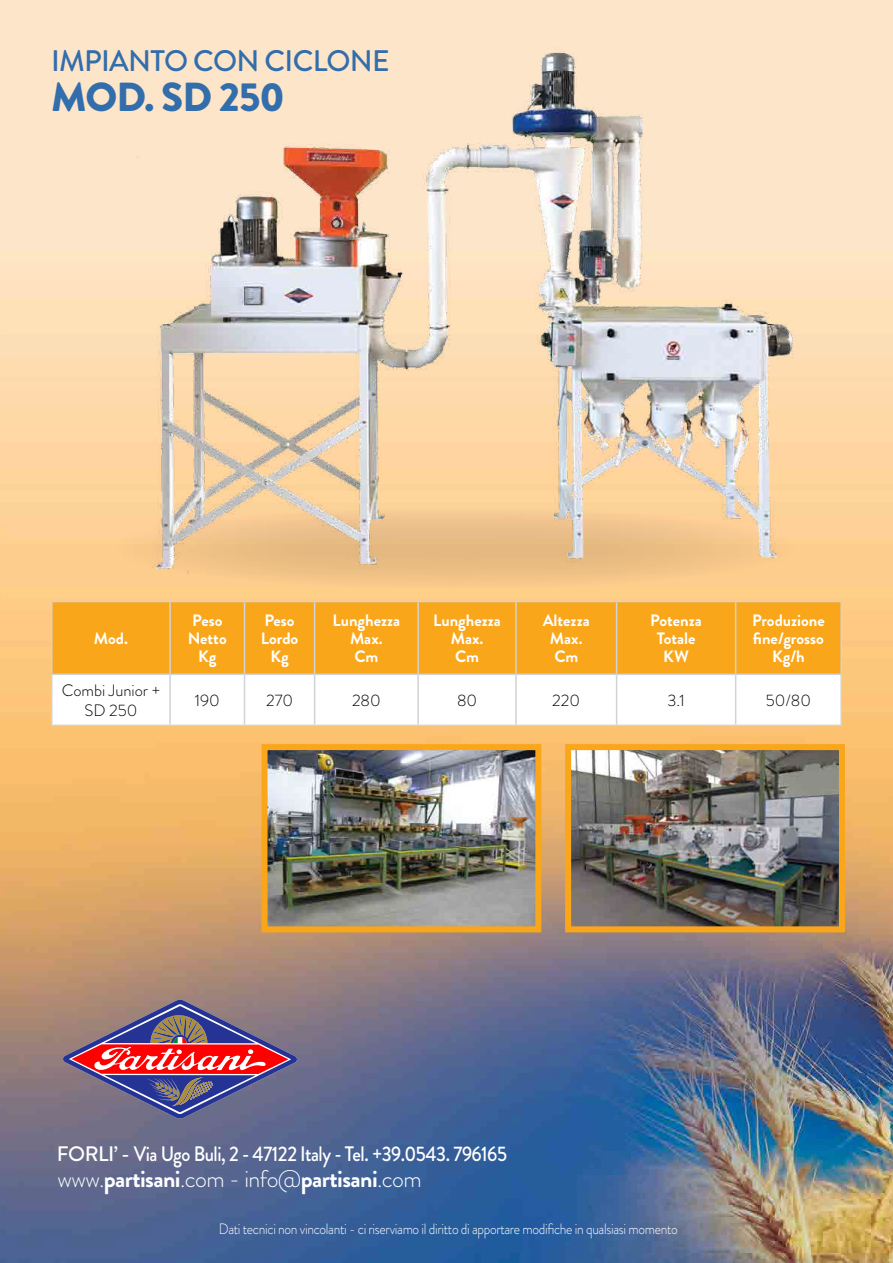
<style>
.page{position:relative;width:893px;height:1263px;background:#fff}
.page>*{position:absolute;margin:0;border:0;box-sizing:border-box;transform-origin:0 0}
.t1{font:900 40.5px "Brandon Grotesque";letter-spacing:-.025em;color:#326dac}
.t2{font:500 29.7px "Brandon Grotesque";letter-spacing:-.025em;color:#326dac}
.t3{font:300 24px "Brandon Grotesque";letter-spacing:-.025em;color:#fff}
.t4{font:500 21px "Brandon Grotesque";letter-spacing:-.025em;color:#fff}
.t5{font:700 16.5px/18px "Brandon Grotesque";color:#fff;text-align:center}
.t6{font:300 16.5px/19.8px "Brandon Grotesque";color:#000;text-align:center}
.t7{font:300 15px "Brandon Grotesque";letter-spacing:-.025em;color:#fff;scale:.9 1}
.s1{font-weight:700}
</style>
<div class="page">
<img style="left:0;top:0;width:893px;height:1263px">
<div style="left:106px;top:507px;width:698px;height:82px;background:#f7c88a;border-radius:50%"></div>
<img style="left:97px;top:35px;width:716px;height:539px">
<div style="left:53px;top:602px;width:787px;height:71px;background:#faa61a"></div>
<svg style="left:53px;top:675px;width:787px;height:50px"></svg>
<hr style="left:51px;top:601px;width:119px;height:1px;background:#d1d3d4">
<hr style="left:51px;top:602px;width:2px;height:71px;background:#d1d3d4">
<hr style="left:170px;top:601px;width:74px;height:1px;background:#d1d3d4">
<hr style="left:169px;top:602px;width:2px;height:71px;background:#d1d3d4">
<hr style="left:244px;top:601px;width:71px;height:1px;background:#d1d3d4">
<hr style="left:244px;top:602px;width:1px;height:71px;background:#d1d3d4">
<hr style="left:315px;top:601px;width:103px;height:1px;background:#d1d3d4">
<hr style="left:314px;top:602px;width:1px;height:71px;background:#d1d3d4">
<hr style="left:418px;top:601px;width:98px;height:1px;background:#d1d3d4">
<hr style="left:417px;top:602px;width:2px;height:71px;background:#d1d3d4">
<hr style="left:516px;top:601px;width:101px;height:1px;background:#d1d3d4">
<hr style="left:515px;top:602px;width:2px;height:71px;background:#d1d3d4">
<hr style="left:617px;top:601px;width:119px;height:1px;background:#d1d3d4">
<hr style="left:616px;top:602px;width:1px;height:71px;background:#d1d3d4">
<hr style="left:736px;top:601px;width:106px;height:1px;background:#d1d3d4">
<hr style="left:735px;top:602px;width:1px;height:71px;background:#d1d3d4">
<hr style="left:840px;top:602px;width:2px;height:71px;background:#d1d3d4">
<hr style="left:51px;top:673px;width:119px;height:2px;background:#d1d3d4">
<hr style="left:51px;top:675px;width:2px;height:50px;background:#d1d3d4">
<hr style="left:170px;top:673px;width:74px;height:2px;background:#d1d3d4">
<hr style="left:169px;top:675px;width:2px;height:50px;background:#d1d3d4">
<hr style="left:244px;top:673px;width:71px;height:2px;background:#d1d3d4">
<hr style="left:244px;top:675px;width:1px;height:50px;background:#d1d3d4">
<hr style="left:315px;top:673px;width:103px;height:2px;background:#d1d3d4">
<hr style="left:314px;top:675px;width:1px;height:50px;background:#d1d3d4">
<hr style="left:418px;top:673px;width:98px;height:2px;background:#d1d3d4">
<hr style="left:417px;top:675px;width:2px;height:50px;background:#d1d3d4">
<hr style="left:516px;top:673px;width:101px;height:2px;background:#d1d3d4">
<hr style="left:515px;top:675px;width:2px;height:50px;background:#d1d3d4">
<hr style="left:617px;top:673px;width:119px;height:2px;background:#d1d3d4">
<hr style="left:616px;top:675px;width:1px;height:50px;background:#d1d3d4">
<hr style="left:736px;top:673px;width:106px;height:2px;background:#d1d3d4">
<hr style="left:735px;top:675px;width:1px;height:50px;background:#d1d3d4">
<hr style="left:840px;top:675px;width:2px;height:50px;background:#d1d3d4">
<hr style="left:51px;top:725px;width:119px;height:1px;background:#d1d3d4">
<hr style="left:170px;top:725px;width:74px;height:1px;background:#d1d3d4">
<hr style="left:244px;top:725px;width:71px;height:1px;background:#d1d3d4">
<hr style="left:315px;top:725px;width:103px;height:1px;background:#d1d3d4">
<hr style="left:418px;top:725px;width:98px;height:1px;background:#d1d3d4">
<hr style="left:516px;top:725px;width:101px;height:1px;background:#d1d3d4">
<hr style="left:617px;top:725px;width:119px;height:1px;background:#d1d3d4">
<hr style="left:736px;top:725px;width:106px;height:1px;background:#d1d3d4">
<img style="left:268px;top:751px;width:266px;height:174px">
<div style="left:261px;top:744px;width:280px;height:188px;border:6px solid #faa61a"></div>
<img style="left:572px;top:751px;width:266px;height:174px">
<div style="left:565px;top:744px;width:280px;height:188px;border:6px solid #faa61a"></div>
<svg style="left:63px;top:999px;width:234px;height:119px;background:#8f647b"></svg>
<h2 class="t2" style="left:51px;top:40px;width:340px">IMPIANTO CON CICLONE</h2>
<h1 class="t1" style="left:51px;top:69px;width:235px">MOD. SD 250</h1>
<p class="t5" style="left:94px;top:629px;width:36px">Mod.</p>
<p class="t5" style="left:188px;top:611px;width:40px">Peso<br>Netto<br>Kg</p>
<p class="t5" style="left:261px;top:611px;width:39px">Peso<br>Lordo<br>Kg</p>
<p class="t5" style="left:332px;top:611px;width:69px">Lunghezza<br>Max.<br>Cm</p>
<p class="t5" style="left:433px;top:611px;width:69px">Lunghezza<br>Max.<br>Cm</p>
<p class="t5" style="left:543px;top:611px;width:49px">Altezza<br>Max.<br>Cm</p>
<p class="t5" style="left:650px;top:611px;width:53px">Potenza<br>Totale<br>KW</p>
<p class="t5" style="left:752px;top:611px;width:74px">Produzione fine/grosso<br>Kg/h</p>
<p class="t6" style="left:62px;top:680px;width:100px">Combi Junior +<br>SD 250</p>
<p class="t6" style="left:195px;top:690px;width:27px">190</p>
<p class="t6" style="left:266px;top:690px;width:29px">270</p>
<p class="t6" style="left:352px;top:690px;width:30px">280</p>
<p class="t6" style="left:457px;top:690px;width:22px">80</p>
<p class="t6" style="left:552px;top:690px;width:29px">220</p>
<p class="t6" style="left:667px;top:690px;width:19px">3.1</p>
<p class="t6" style="left:766px;top:690px;width:47px">50/80</p>
<p class="t4" style="left:57px;top:1139px;width:452px">FORLI’ - Via Ugo Buli, 2 - 47122 Italy - Tel. +39.0543. 796165</p>
<h3 class="t3" style="left:57px;top:1162px;width:366px">www.<span class="s1">partisani</span>.com - info@<span class="s1">partisani</span>.com</h3>
<p class="t7" style="left:219px;top:1219px;width:511px">Dati tecnici non vincolanti - ci riserviamo il diritto di apportare modifiche in qualsiasi momento</p>
</div>
